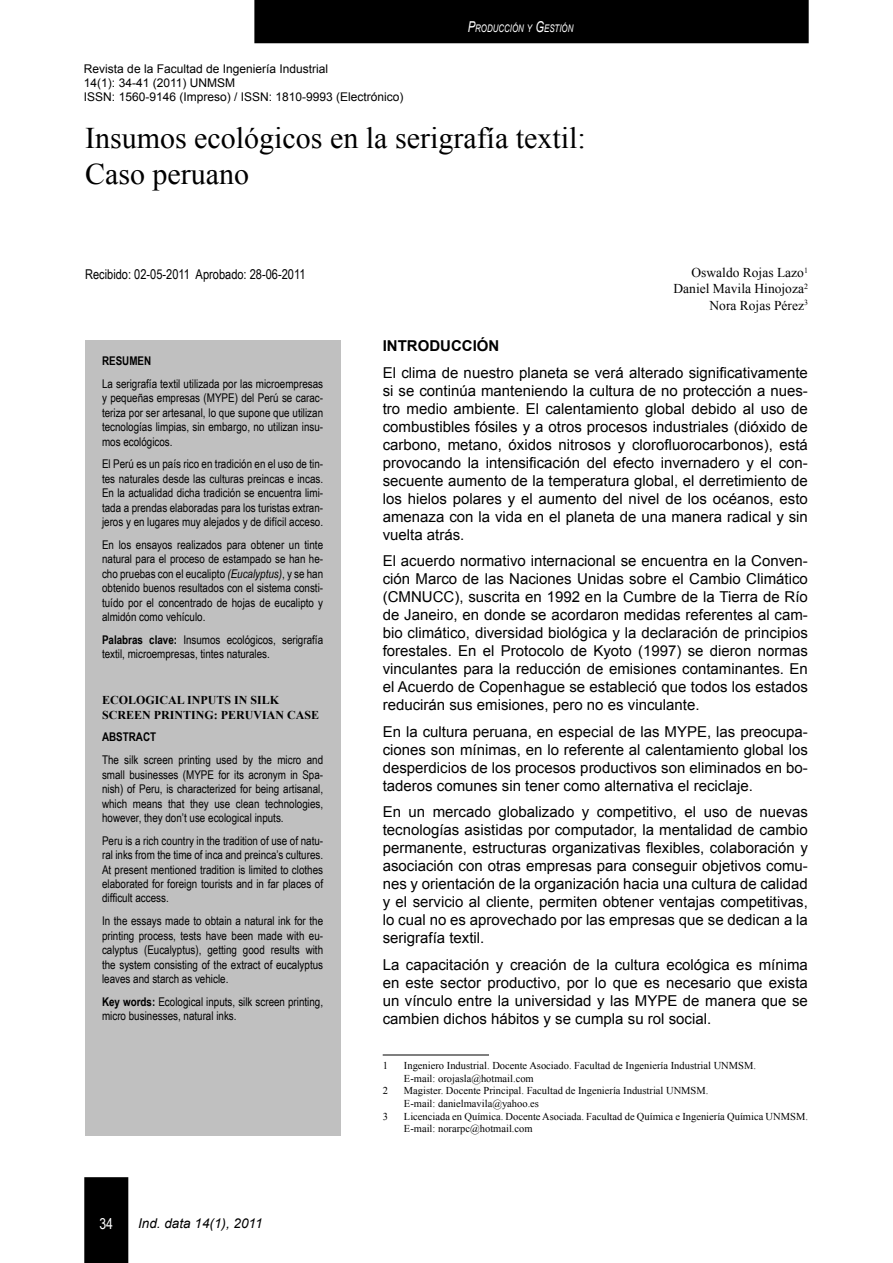
<style>
.page{position:relative;width:893px;height:1263px;background:#fff}
.page>*{position:absolute;margin:0;border:0;box-sizing:border-box;transform-origin:0 0}
.t1{font:30px/36px "Times New Roman";color:#000}
.t2{font:15px/18px "Arial";color:#000;text-align:justify}
.t3{font:700 15px "Arial";color:#000}
.t4{font:15px "Arial Narrow";color:#fff}
.t5{font:13.5px/16.2px "Times New Roman";color:#000;text-align:right}
.t6{font:13.5px "Arial Narrow";color:#000}
.t7{font:italic 13.5px "Arial";color:#000}
.t8{font:12px/14.4px "Arial Narrow";color:#000;text-align:justify}
.t9{font:12px/14.4px "Arial";color:#000}
.t10{font:700 12px "Times New Roman";color:#000}
.t11{font:700 12px "Arial Narrow";color:#000}
.t12{font:10.5px/12.6px "Times New Roman";color:#000}
.t13{font:italic 10.5px "Arial";color:#fff;scale:.75 1}
.t14{font:8.4px "Arial Narrow";color:#000}
.s1{font-size:12px}
.s2{font-size:15px}
.s3{font-style:italic}
.s4{font-weight:700}
</style>
<div class="page">
<div style="left:84px;top:1177px;width:44px;height:86px;background:#000"></div>
<div style="left:254px;top:0;width:555px;height:43px;background:#000"></div>
<div style="left:85px;top:340px;width:255px;height:795px;background:#c0c0c0"></div>
<hr style="left:383px;top:1054px;width:106px;height:1px;background:#000">
<p class="t14" style="left:85px;top:63px;width:241px"><span class="s1">I</span>NSUMOS ECOLÓGICOS EN LA SERIGRAFÍA TEXTIL<span class="s1">: C</span>ASO PERUANO</p>
<p class="t9" style="left:84px;top:61px;width:321px">Revista de la Facultad de Ingeniería Industrial<br>14(1): 34-41 (2011) UNMSM<br>ISSN: 1560-9146 (Impreso) / ISSN: 1810-9993 (Electrónico)</p>
<p class="t13" style="left:468px;top:21px;width:142px"><span class="s2">P</span>RODUCCIÓN Y <span class="s2">G</span>ESTIÓN</p>
<h1 class="t1" style="left:85px;top:120px;width:502px">Insumos ecológicos en la serigrafía textil:<br>Caso peruano</h1>
<p class="t6" style="left:85px;top:264px;width:222px">Recibido: 02-05-2011 Aprobado: 28-06-2011</p>
<p class="t5" style="left:673px;top:264px;width:136px">Oswaldo Rojas Lazo<sup>1<br></sup>Daniel Mavila Hinojoza<sup>2<br></sup>Nora Rojas Pérez<sup>3</sup></p>
<p class="t11" style="left:102px;top:352px;width:51px">RESUMEN</p>
<p class="t8" style="left:102px;top:376px;width:223px">La serigrafía textil utilizada por las microempresas y pequeñas empresas (MYPE) del Perú se carac&shy;teriza por ser artesanal, lo que supone que utilizan tecnologías limpias, sin embargo, no utilizan insu&shy;mos ecológicos.</p>
<p class="t8" style="left:102px;top:457px;width:223px">El Perú es un país rico en tradición en el uso de tin&shy;tes naturales desde las culturas preincas e incas.<br>En la actualidad dicha tradición se encuentra limi&shy;tada a prendas elaboradas para los turistas extran&shy;jeros y en lugares muy alejados y de difícil acceso.</p>
<p class="t8" style="left:102px;top:537px;width:223px">En los ensayos realizados para obtener un tinte natural para el proceso de estampado se han he&shy;cho pruebas con el eucalipto <span class="s3">(Eucalyptus)</span>, y se han obtenido buenos resultados con el sistema consti&shy;tuído por el concentrado de hojas de eucalipto y almidón como vehículo.</p>
<p class="t8" style="left:102px;top:632px;width:223px"><span class="s4">Palabras clave:</span> Insumos ecológicos, serigrafía textil, microempresas, tintes naturales.</p>
<p class="t10" style="left:102px;top:692px;width:26px">ECOLOGI</p>
<p class="t10" style="left:159px;top:692px;width:37px">CAL INPUT</p>
<p class="t10" style="left:224px;top:692px;width:41px">S IN SILK</p>
<p class="t10" style="left:102px;top:706px;width:25px">SCREEN</p>
<p class="t10" style="left:154px;top:706px;width:9px">PRINTING</p>
<p class="t10" style="left:214px;top:706px;width:17px">: PERU</p>
<p class="t10" style="left:253px;top:706px;width:17px">VIAN</p>
<p class="t10" style="left:287px;top:706px;width:33px">CASE</p>
<p class="t11" style="left:102px;top:728px;width:56px">ABSTRACT</p>
<p class="t8" style="left:102px;top:752px;width:223px">The silk screen printing used by the micro and small businesses (MYPE for its acronym in Spa&shy;nish) of Peru, is characterized for being artisanal, which means that they use clean technologies, however, they don’t use ecological inputs.</p>
<p class="t8" style="left:102px;top:833px;width:223px">Peru is a rich country in the tradition of use of natu&shy;ral inks from the time of inca and preinca’s cultures.<br>At present mentioned tradition is limited to clothes elaborated for foreign tourists and in far places of difficult access.</p>
<p class="t8" style="left:102px;top:913px;width:223px">In the essays made to obtain a natural ink for the printing process, tests have been made with eu&shy;calyptus (Eucalyptus), getting good results with the system consisting of the extract of eucalyptus leaves and starch as vehicle.</p>
<p class="t8" style="left:102px;top:994px;width:223px"><span class="s4">Key words:</span> Ecological inputs, silk screen printing, micro businesses, natural inks.</p>
<p class="t4" style="left:99px;top:1213px;width:15px">34</p>
<p class="t7" style="left:138px;top:1214px;width:126px">Ind. data 14(1), 2011</p>
<p class="t3" style="left:383px;top:335px;width:118px">INTRODUCCIÓN</p>
<p class="t2" style="left:383px;top:363px;width:427px">El clima de nuestro planeta se verá alterado significativamente si se continúa manteniendo la cultura de no protección a nues&shy;tro medio ambiente. El calentamiento global debido al uso de combustibles fósiles y a otros procesos industriales (dióxido de carbono, metano, óxidos nitrosos y clorofluorocarbonos), está provocando la intensificación del efecto invernadero y el con&shy;secuente aumento de la temperatura global, el derretimiento de los hielos polares y el aumento del nivel de los océanos, esto amenaza con la vida en el planeta de una manera radical y sin vuelta atrás.</p>
<p class="t2" style="left:383px;top:552px;width:427px">El acuerdo normativo internacional se encuentra en la Conven&shy;ción Marco de las Naciones Unidas sobre el Cambio Climático (CMNUCC), suscrita en 1992 en la Cumbre de la Tierra de Río de Janeiro, en donde se acordaron medidas referentes al cam&shy;bio climático, diversidad biológica y la declaración de principios forestales. En el Protocolo de Kyoto (1997) se dieron normas vinculantes para la reducción de emisiones contaminantes. En el Acuerdo de Copenhague se estableció que todos los estados reducirán sus emisiones, pero no es vinculante.</p>
<p class="t2" style="left:383px;top:722px;width:427px">En la cultura peruana, en especial de las MYPE, las preocupa&shy;ciones son mínimas, en lo referente al calentamiento global los desperdicios de los procesos productivos son eliminados en bo&shy;taderos comunes sin tener como alternativa el reciclaje.</p>
<p class="t2" style="left:383px;top:803px;width:427px">En un mercado globalizado y competitivo, el uso de nuevas tecnologías asistidas por computador, la mentalidad de cambio permanente, estructuras organizativas flexibles, colaboración y asociación con otras empresas para conseguir objetivos comu&shy;nes y orientación de la organización hacia una cultura de calidad y el servicio al cliente, permiten obtener ventajas competitivas, lo cual no es aprovechado por las empresas que se dedican a la serigrafía textil.</p>
<p class="t2" style="left:383px;top:955px;width:427px">La capacitación y creación de la cultura ecológica es mínima en este sector productivo, por lo que es necesario que exista un vínculo entre la universidad y las MYPE de manera que se cambien dichos hábitos y se cumpla su rol social.</p>
<p class="t12" style="left:383px;top:1059px;width:7px">1</p>
<p class="t12" style="left:404px;top:1059px;width:353px">Ingeniero Industrial. Docente Asociado. Facultad de Ingeniería Industrial UNMSM.<br>E-mail: orojasla@hotmail.com</p>
<p class="t12" style="left:383px;top:1084px;width:7px">2</p>
<p class="t12" style="left:404px;top:1084px;width:306px">Magister. Docente Principal. Facultad de Ingeniería Industrial UNMSM.<br>E-mail: danielmavila@yahoo.es</p>
<p class="t12" style="left:383px;top:1109px;width:7px">3</p>
<p class="t12" style="left:404px;top:1109px;width:405px">Licenciada en Química. Docente Asociada. Facultad de Química e Ingeniería Química UNMSM.<br>E-mail: norarpc@hotmail.com</p>
</div>
